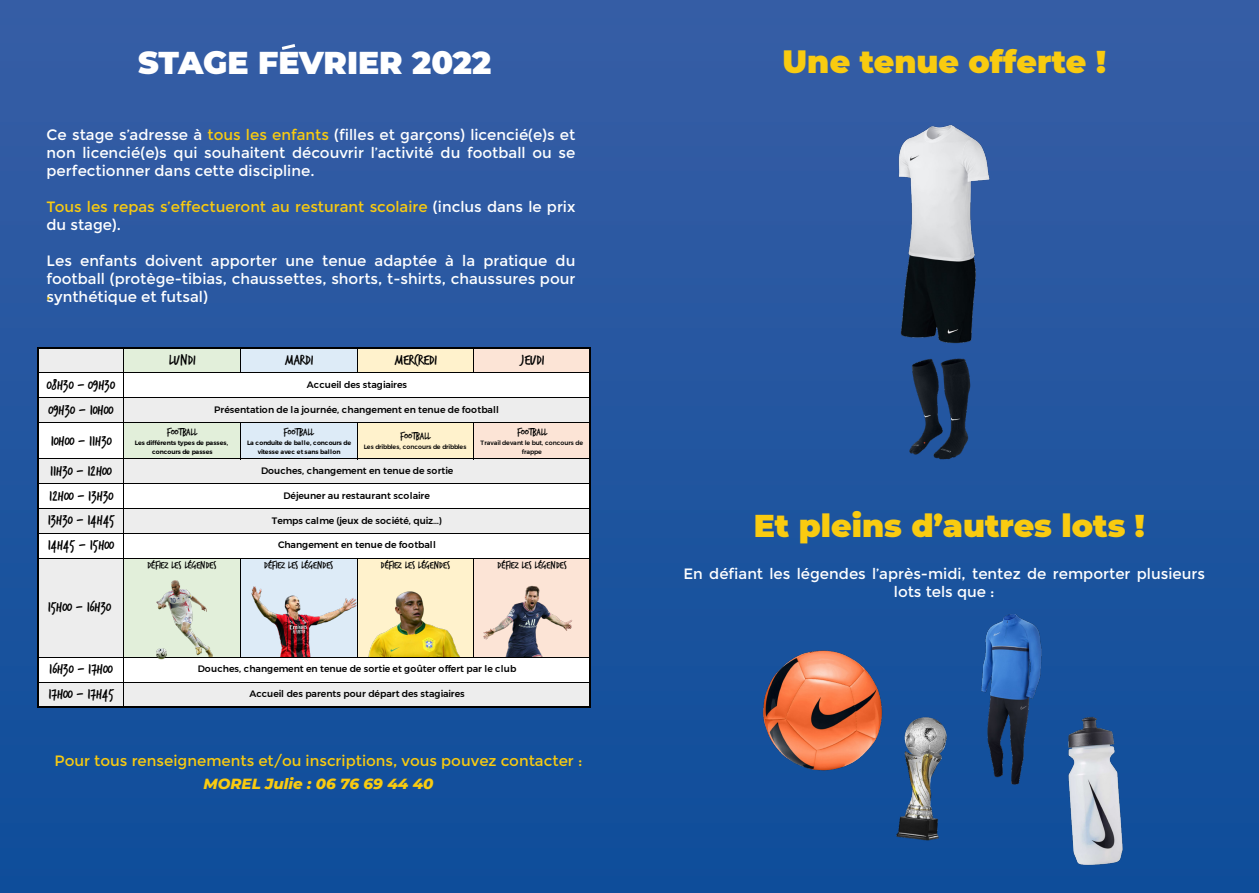
<style>
.page{position:relative;width:1259px;height:893px;background:#fff}
.page>*{position:absolute;margin:0;border:0;box-sizing:border-box;transform-origin:0 0}
.t1{font:900 31.5px "Montserrat";color:#f9cb10}
.t2{font:900 31.5px "Montserrat";color:#fff}
.t3{font:15.45px/24.8px "Trash Hand";letter-spacing:-.005em;color:#000}
.t4{font:15px/18px "Montserrat";color:#fff;text-align:justify}
.t5{font:15px/18px "Montserrat";color:#f9cb10}
.t6{font:italic 800 15px "Montserrat";color:#f9cb10}
.t7{font:13.5px "Montserrat";color:#f9cb10}
.t8{font:10.8px "Trash Hand";letter-spacing:-.01em;color:#000}
.t9{font:500 9.3px "Gontserrat";letter-spacing:-.005em;color:#000}
.t10{font:600 6.15px/8.6px "Gontserrat";letter-spacing:-.01em;color:#000;text-align:center}
.t11{font:500 6.15px/8.6px "Gontserrat";letter-spacing:-.03em;color:#000;text-align:center}
.s1{color:#f9cb10}
.s2{color:#fff}
</style>
<div class="page">
<div style="left:0;top:0;width:1259px;height:893px;background:linear-gradient(to bottom,#375ea5,#0d4d9a)"></div>
<div style="left:38px;top:348px;width:86px;height:25px;background:#ededed"></div>
<div style="left:123px;top:348px;width:118px;height:25px;background:#e2efda"></div>
<div style="left:240px;top:348px;width:117px;height:25px;background:#ddebf7"></div>
<div style="left:357px;top:348px;width:117px;height:25px;background:#fff2cc"></div>
<div style="left:473px;top:348px;width:118px;height:25px;background:#fce4d6"></div>
<div style="left:38px;top:372px;width:553px;height:26px;background:#fff"></div>
<div style="left:38px;top:397px;width:553px;height:26px;background:#ededed"></div>
<div style="left:38px;top:422px;width:86px;height:37px;background:#fff"></div>
<div style="left:123px;top:422px;width:118px;height:37px;background:#e2efda"></div>
<div style="left:240px;top:422px;width:117px;height:37px;background:#ddebf7"></div>
<div style="left:357px;top:422px;width:117px;height:37px;background:#fff2cc"></div>
<div style="left:473px;top:422px;width:118px;height:37px;background:#fce4d6"></div>
<div style="left:38px;top:458px;width:553px;height:26px;background:#ededed"></div>
<div style="left:38px;top:483px;width:553px;height:26px;background:#fff"></div>
<div style="left:38px;top:508px;width:553px;height:26px;background:#ededed"></div>
<div style="left:38px;top:533px;width:553px;height:25px;background:#fff"></div>
<div style="left:38px;top:558px;width:86px;height:100px;background:#ededed"></div>
<div style="left:123px;top:558px;width:118px;height:100px;background:#e2efda"></div>
<div style="left:240px;top:558px;width:117px;height:100px;background:#ddebf7"></div>
<div style="left:357px;top:558px;width:117px;height:100px;background:#fff2cc"></div>
<div style="left:473px;top:558px;width:118px;height:100px;background:#fce4d6"></div>
<div style="left:38px;top:657px;width:553px;height:25px;background:#fff"></div>
<div style="left:38px;top:682px;width:553px;height:25px;background:#ededed"></div>
<svg style="left:240px;top:348px;width:1px;height:24px"></svg>
<svg style="left:357px;top:348px;width:1px;height:24px"></svg>
<svg style="left:473px;top:348px;width:1px;height:24px"></svg>
<hr style="left:240px;top:423px;width:1px;height:36px;background:#000">
<hr style="left:357px;top:423px;width:1px;height:36px;background:#000">
<hr style="left:473px;top:423px;width:1px;height:36px;background:#000">
<hr style="left:37px;top:347px;width:1px;height:360px;background:#000">
<hr style="left:123px;top:348px;width:1px;height:358px;background:#000">
<hr style="left:240px;top:558px;width:1px;height:100px;background:#000">
<hr style="left:357px;top:558px;width:1px;height:100px;background:#000">
<hr style="left:473px;top:558px;width:1px;height:100px;background:#000">
<hr style="left:589px;top:348px;width:2px;height:359px;background:#000">
<hr style="left:38px;top:347px;width:553px;height:1px;background:#000">
<hr style="left:38px;top:372px;width:551px;height:1px;background:#000">
<hr style="left:38px;top:397px;width:551px;height:1px;background:#000">
<hr style="left:38px;top:422px;width:551px;height:1px;background:#000">
<hr style="left:38px;top:458px;width:551px;height:1px;background:#000">
<hr style="left:38px;top:483px;width:551px;height:1px;background:#000">
<hr style="left:38px;top:508px;width:551px;height:1px;background:#000">
<hr style="left:38px;top:533px;width:551px;height:1px;background:#000">
<hr style="left:38px;top:558px;width:551px;height:1px;background:#000">
<hr style="left:38px;top:657px;width:551px;height:1px;background:#000">
<hr style="left:38px;top:682px;width:551px;height:1px;background:#000">
<hr style="left:38px;top:706px;width:553px;height:1px;background:#000">
<img style="left:156px;top:581px;width:57px;height:79px">
<img style="left:251px;top:586px;width:105px;height:71px">
<img style="left:368px;top:591px;width:92px;height:66px">
<img style="left:483px;top:585px;width:90px;height:72px">
<img style="left:768px;top:102px;width:352px;height:472px">
<img style="left:740px;top:612px;width:439px;height:272px">
<svg style="left:278px;top:42px;width:20px;height:10px"></svg>
<p class="t2" style="left:138px;top:39px;width:354px">STAGE FEVRIER 2022</p>
<p class="t1" style="left:782px;top:38px;width:325px">Une tenue offerte !</p>
<p class="t4" style="left:47px;top:126px;width:530px">Ce stage s’adresse à <span class="s1">tous les enfants</span> (filles et garçons) licencié(e)s et non licencié(e)s qui souhaitent découvrir l’activité du football ou se perfectionner dans cette discipline.</p>
<p class="t5" style="left:47px;top:198px;width:530px">Tous les repas s’effectueront au resturant scolaire <span class="s2">(inclus dans le prix du stage).</span></p>
<p class="t4" style="left:47px;top:252px;width:530px">Les enfants doivent apporter une tenue adaptée à la pratique du football (protège-tibias, chaussettes, shorts, t-shirts, chaussures pour synthétique et futsal)</p>
<p class="t7" style="left:47px;top:286px;width:5px">,</p>
<p class="t3" style="left:47px;top:373px;width:70px">08H30 - 09H30<br>09H30 - 10H00</p>
<p class="t3" style="left:51px;top:429px;width:63px">10H00 - 11H30</p>
<p class="t3" style="left:48px;top:459px;width:68px">11H30 - 12H00<br>12H00 - 13H30<br>13H30 - 14H45<br>14H45 - 15H00</p>
<p class="t3" style="left:48px;top:595px;width:65px">15H00 - 16H30</p>
<p class="t3" style="left:169px;top:348px;width:28px">LUNDI</p>
<p class="t3" style="left:285px;top:348px;width:30px">MARDI</p>
<p class="t3" style="left:395px;top:348px;width:44px">MERCREDI</p>
<p class="t3" style="left:521px;top:348px;width:25px">JEUDI</p>
<p class="t9" style="left:307px;top:377px;width:102px">Accueil des stagiaires</p>
<p class="t9" style="left:214px;top:402px;width:286px">Présentation de la journée, changement en tenue de football</p>
<p class="t8" style="left:167px;top:427px;width:32px">FOOTBALL</p>
<p class="t10" style="left:135px;top:439px;width:95px">Les différents types de passes, concours de passes</p>
<p class="t8" style="left:283px;top:427px;width:32px">FOOTBALL</p>
<p class="t10" style="left:247px;top:439px;width:106px">La conduite de balle, concours de vitesse avec et sans ballon</p>
<p class="t8" style="left:400px;top:431px;width:32px">FOOTBALL</p>
<p class="t11" style="left:364px;top:443px;width:104px">Les dribbles, concours de dribbles</p>
<p class="t9" style="left:261px;top:463px;width:194px">Douches, changement en tenue de sortie</p>
<p class="t9" style="left:283px;top:488px;width:148px">Déjeuner au restaurant scolaire</p>
<p class="t9" style="left:272px;top:513px;width:172px">Temps calme (jeux de société, quiz…)</p>
<p class="t9" style="left:278px;top:538px;width:159px">Changement en tenue de football</p>
<p class="t8" style="left:517px;top:427px;width:32px">FOOTBALL</p>
<p class="t11" style="left:480px;top:439px;width:104px">Travail devant le but, concours de frappe</p>
<p class="t8" style="left:147px;top:560px;width:71px">DÉFIEZ LES LÉGENDES</p>
<p class="t8" style="left:264px;top:560px;width:71px">DÉFIEZ LES LÉGENDES</p>
<p class="t8" style="left:381px;top:560px;width:71px">DÉFIEZ LES LÉGENDES</p>
<p class="t8" style="left:497px;top:560px;width:71px">DÉFIEZ LES LÉGENDES</p>
<p class="t3" style="left:49px;top:657px;width:67px">16H30 - 17H00<br>17H00 - 17H45</p>
<p class="t9" style="left:198px;top:662px;width:320px">Douches, changement en tenue de sortie et goûter offert par le club</p>
<p class="t9" style="left:249px;top:687px;width:217px">Accueil des parents pour départ des stagiaires</p>
<p class="t5" style="left:55px;top:752px;width:529px">Pour tous renseignements et/ou inscriptions, vous pouvez contacter :</p>
<p class="t6" style="left:203px;top:772px;width:231px">MOREL Julie : 06 76 69 44 40</p>
<p class="t1" style="left:753px;top:502px;width:393px">Et pleins d’autres lots !</p>
<p class="t4" style="left:683px;top:565px;width:523px;text-align:center">En défiant les légendes l’après-midi, tentez de remporter plusieurs lots tels que :</p>
</div>
